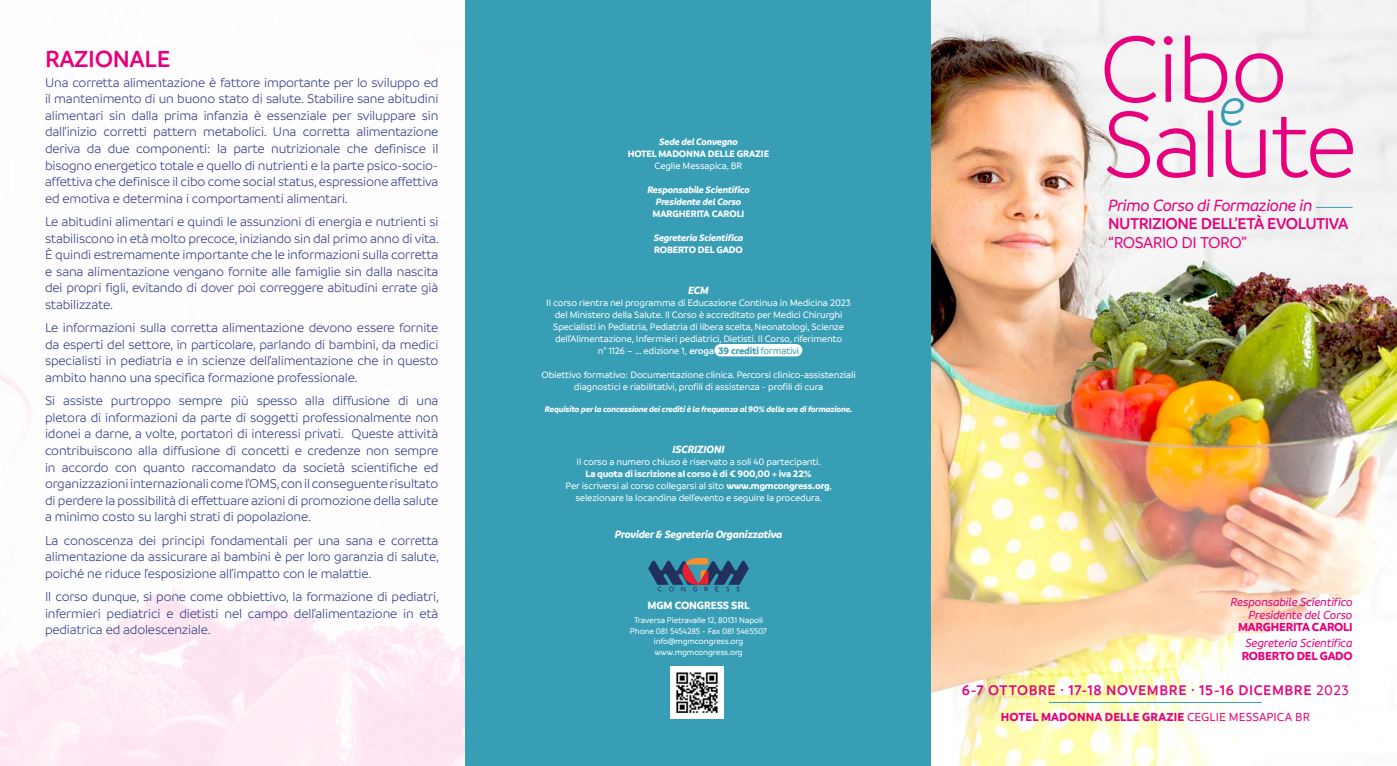
<style>
.page{position:relative;width:1397px;height:766px;background:#fff}
.page>*{position:absolute;margin:0;border:0;box-sizing:border-box;transform-origin:0 0}
.t1{font:300 100px/75px "Branding";letter-spacing:-.03em;color:#e6007d}
.t2{font:italic 300 56.25px "Branding";color:#389eb5}
.t3{font:600 25px "Branding";letter-spacing:-.01em;color:#e6007d}
.t4{font:italic 500 17.5px "Branding";letter-spacing:-.025em;color:#e6007d}
.t5{font:600 16.88px "Branding";letter-spacing:-.03em;color:#e6007d}
.t6{font:500 16.88px "Branding";letter-spacing:-.03em;color:#e6007d}
.t7{font:600 15px "Branding";letter-spacing:.035em;color:#e6007d}
.t8{font:300 13.75px/16.5px "Branding";letter-spacing:-.01em;color:#283583;text-align:justify}
.t9{font:700 12.5px "Branding";letter-spacing:-.01em;color:#e6007d}
.t10{font:italic 500 12.5px/12.5px "Branding";letter-spacing:-.02em;color:#e6007d;text-align:right}
.t11{font:italic 700 11.25px "Branding";letter-spacing:-.01em;color:#fff}
.t12{font:700 11.25px "Branding";letter-spacing:-.01em;color:#fff}
.t13{font:500 10px/12px "Branding";letter-spacing:-.01em;color:#fff;text-align:center}
.t14{font:italic 700 10px/12px "Branding";letter-spacing:-.02em;color:#fff;text-align:center}
.t15{font:700 10px "Branding";letter-spacing:-.01em;color:#fff}
.t16{font:500 8.75px/10.5px "Branding";letter-spacing:-.01em;color:#fff;text-align:center}
.t17{font:italic 700 8.75px "Branding";letter-spacing:-.02em;color:#fff}
.s1{font-weight:600}
.s2{font-weight:700;color:#389eb5}
.s3{color:#389eb5}
.s4{font-weight:700}
.s5{font-weight:500}
</style>
<div class="page">
<img style="left:930px;top:0;width:466px;height:765px">
<hr style="left:1315px;top:207px;width:37px;height:1px;background:#389eb5">
<hr style="left:1048px;top:702px;width:213px;height:1px;background:#389eb5">
<div style="left:465px;top:0;width:465px;height:765px;background:#389eb5"></div>
<svg style="left:648px;top:558px;width:100px;height:33px"></svg>
<img style="left:670px;top:666px;width:53px;height:52px">
<div style="left:714px;top:344px;width:88px;height:12px;background:#fff;border-radius:6px"></div>
<h3 class="t3" style="left:45px;top:45px;width:127px">RAZIONALE</h3>
<p class="t8" style="left:45px;top:74px;width:395px">Una corretta alimentazione è fattore importante per lo sviluppo ed il mantenimento di un buono stato di salute. Stabilire sane abitudini alimentari sin dalla prima infanzia è essenziale per sviluppare sin dall’inizio corretti pattern metabolici. Una corretta alimentazione deriva da due componenti: la parte nutrizionale che definisce il bisogno energetico totale e quello di nutrienti e la parte psico-socio&shy;affettiva che definisce il cibo come social status, espressione affettiva ed emotiva e determina i comportamenti alimentari.</p>
<p class="t8" style="left:45px;top:213px;width:395px">Le abitudini alimentari e quindi le assunzioni di energia e nutrienti si stabiliscono in età molto precoce, iniziando sin dal primo anno di vita.<br>È quindi estremamente importante che le informazioni sulla corretta e sana alimentazione vengano fornite alle famiglie sin dalla nascita dei propri figli, evitando di dover poi correggere abitudini errate già stabilizzate.</p>
<p class="t8" style="left:45px;top:319px;width:395px">Le informazioni sulla corretta alimentazione devono essere fornite da esperti del settore, in particolare, parlando di bambini, da medici specialisti in pediatria e in scienze dell’alimentazione che in questo ambito hanno una specifica formazione professionale.</p>
<p class="t8" style="left:45px;top:393px;width:395px">Si assiste purtroppo sempre più spesso alla diffusione di una pletora di informazioni da parte di soggetti professionalmente non idonei a darne, a volte, portatori di interessi privati. Queste attività contribuiscono alla diffusione di concetti e credenze non sempre in accordo con quanto raccomandato da società scientifiche ed organizzazioni internazionali come l’OMS, con il conseguente risultato di perdere la possibilità di effettuare azioni di promozione della salute a minimo costo su larghi strati di popolazione.</p>
<p class="t8" style="left:45px;top:532px;width:395px">La conoscenza dei principi fondamentali per una sana e corretta alimentazione da assicurare ai bambini è per loro garanzia di salute, poiché ne riduce l’esposizione all’impatto con le malattie.</p>
<p class="t8" style="left:45px;top:588px;width:395px">Il corso dunque, si pone come obbiettivo, la formazione di pediatri, infermieri pediatrici e dietisti nel campo dell’alimentazione in età pediatrica ed adolescenziale.</p>
<p class="t14" style="left:659px;top:136px;width:80px">Sede del Convegno</p>
<p class="t15" style="left:627px;top:148px;width:143px">HOTEL MADONNA DELLE GRAZIE</p>
<p class="t13" style="left:654px;top:160px;width:89px">Ceglie Messapica, BR</p>
<p class="t14" style="left:647px;top:184px;width:104px">Responsabile Scientifico<br>Presidente del Corso</p>
<p class="t15" style="left:652px;top:208px;width:93px">MARGHERITA CAROLI</p>
<p class="t14" style="left:653px;top:232px;width:91px">Segreteria Scientifica</p>
<p class="t15" style="left:654px;top:244px;width:90px">ROBERTO DEL GADO</p>
<p class="t11" style="left:688px;top:283px;width:22px">ECM</p>
<p class="t13" style="left:546px;top:296px;width:306px">Il corso rientra nel programma di Educazione Continua in Medicina 2023 del Ministero della Salute. Il Corso è accreditato per Medici Chirurghi Specialisti in Pediatria, Pediatria di libera scelta, Neonatologi, Scienze dell’Alimentazione, Infermieri pediatrici, Dietisti. Il Corso, riferimento<br>n° 1126 – ... edizione 1, <span class="s1">eroga</span> <span class="s2">39 crediti</span> <span class="s3">formativi</span></p>
<p class="t13" style="left:541px;top:368px;width:315px">Obiettivo formativo: Documentazione clinica. Percorsi clinico-assistenziali diagnostici e riabilitativi, profili di assistenza - profili di cura</p>
<p class="t17" style="left:544px;top:404px;width:309px">Requisito per la concessione dei crediti è la frequenza al 90% delle ore di formazione.</p>
<p class="t11" style="left:672px;top:442px;width:53px">ISCRIZIONI</p>
<p class="t13" style="left:576px;top:455px;width:246px">Il corso a numero chiuso è riservato a soli 40 partecipanti.</p>
<p class="t13" style="left:565px;top:467px;width:268px"><span class="s4">La quota di iscrizione al corso è di € 900,00 + iva 22%<br></span>Per iscriversi al corso collegarsi al sito <span class="s4">www.mgmcongress.org</span>, selezionare la locandina dell’evento e seguire la procedura.</p>
<p class="t11" style="left:614px;top:528px;width:169px">Provider &amp; Segreteria Organizzativa</p>
<p class="t12" style="left:647px;top:598px;width:104px">MGM CONGRESS SRL</p>
<p class="t16" style="left:630px;top:614px;width:138px">Traversa Pietravalle 12, 80131 Napoli<br>Phone 081 5454285 - Fax 081 5465507 info@mgmcongress.org www.mgmcongress.org</p>
<h1 class="t1" style="left:1098px;top:33px;width:260px">Cibo<br>Salute</h1>
<h2 class="t2" style="left:1218px;top:78px;width:29px">e</h2>
<p class="t4" style="left:1107px;top:196px;width:206px">Primo Corso di Formazione in</p>
<p class="t5" style="left:1107px;top:214px;width:242px">NUTRIZIONE DELL’ETÀ EVOLUTIVA</p>
<p class="t6" style="left:1107px;top:234px;width:141px">“ROSARIO DI TORO”</p>
<p class="t10" style="left:1230px;top:596px;width:124px">Responsabile Scientifico<br>Presidente del Corso</p>
<p class="t9" style="left:1237px;top:620px;width:116px">MARGHERITA CAROLI</p>
<p class="t10" style="left:1245px;top:637px;width:109px">Segreteria Scientifica</p>
<p class="t9" style="left:1241px;top:648px;width:112px">ROBERTO DEL GADO</p>
<p class="t7" style="left:961px;top:682px;width:389px">6-7 OTTOBRE · 17-18 NOVEMBRE · 15-16 DICEMBRE <span class="s5">2023</span></p>
<p class="t9" style="left:1000px;top:709px;width:311px">HOTEL MADONNA DELLE GRAZIE <span class="s5">CEGLIE MESSAPICA BR</span></p>
</div>
